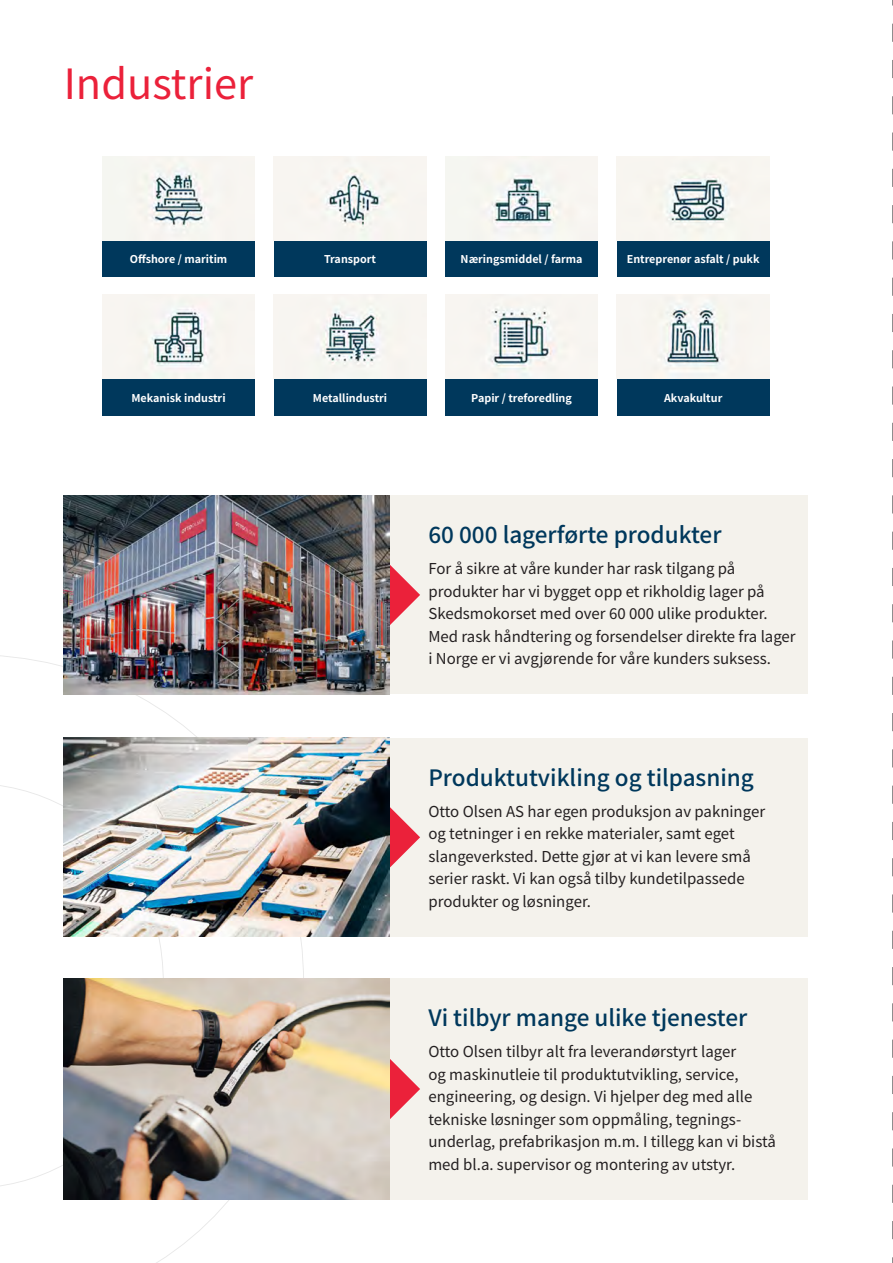
<style>
.page{position:relative;width:893px;height:1263px;background:#fff}
.page>*{position:absolute;margin:0;border:0;box-sizing:border-box;transform-origin:0 0}
.t1{font:41.55px "Noto Sans JP";color:#eb213a}
.t2{font:500 22.5px "Noto Sans JP";color:#00385c}
.t3{font:15px/22.5px "Noto Sans JP";color:#231f20}
.t4{font:700 10.8px "Noto Sans JP";color:#fff}
</style>
<div class="page">
<div style="left:388px;top:495px;width:420px;height:199px;background:#f4f2ec"></div>
<div style="left:388px;top:738px;width:420px;height:199px;background:#f4f2ec"></div>
<div style="left:388px;top:978px;width:420px;height:221px;background:#f4f2ec"></div>
<svg style="left:389px;top:564px;width:31px;height:62px"></svg>
<svg style="left:389px;top:806px;width:31px;height:62px"></svg>
<svg style="left:389px;top:1058px;width:31px;height:62px"></svg>
<svg style="left:0;top:654px;width:304px;height:609px"></svg>
<div style="left:102px;top:240px;width:153px;height:37px;background:#00385c"></div>
<div style="left:102px;top:379px;width:153px;height:37px;background:#00385c"></div>
<div style="left:274px;top:240px;width:152px;height:37px;background:#00385c"></div>
<div style="left:274px;top:379px;width:152px;height:37px;background:#00385c"></div>
<div style="left:445px;top:240px;width:153px;height:37px;background:#00385c"></div>
<div style="left:445px;top:379px;width:153px;height:37px;background:#00385c"></div>
<div style="left:617px;top:240px;width:152px;height:37px;background:#00385c"></div>
<div style="left:617px;top:379px;width:152px;height:37px;background:#00385c"></div>
<img style="left:64px;top:495px;width:325px;height:199px">
<img style="left:64px;top:738px;width:325px;height:199px">
<img style="left:64px;top:978px;width:325px;height:221px">
<img style="left:102px;top:156px;width:153px;height:84px">
<img style="left:102px;top:295px;width:153px;height:84px">
<img style="left:274px;top:156px;width:152px;height:84px">
<img style="left:274px;top:295px;width:152px;height:84px">
<img style="left:445px;top:156px;width:153px;height:84px">
<img style="left:445px;top:295px;width:153px;height:84px">
<img style="left:617px;top:156px;width:152px;height:84px">
<img style="left:617px;top:295px;width:152px;height:84px">
<svg style="left:892px;top:0;width:1px;height:1263px"></svg>
<h1 class="t1" style="left:64px;top:60px;width:191px">Industrier</h1>
<p class="t4" style="left:130px;top:253px;width:99px">Offshore / maritim</p>
<p class="t4" style="left:131px;top:391px;width:96px">Mekanisk industri</p>
<p class="t4" style="left:324px;top:253px;width:54px">Transport</p>
<p class="t4" style="left:461px;top:253px;width:123px">Næringsmiddel / farma</p>
<p class="t4" style="left:627px;top:253px;width:134px">Entreprenør asfalt / pukk</p>
<p class="t4" style="left:313px;top:391px;width:76px">Metallindustri</p>
<p class="t4" style="left:471px;top:391px;width:102px">Papir / treforedling</p>
<p class="t4" style="left:664px;top:391px;width:60px">Akvakultur</p>
<h2 class="t2" style="left:428px;top:522px;width:295px">60 000 lagerførte produkter</h2>
<p class="t3" style="left:428px;top:558px;width:369px">For å sikre at våre kunder har rask tilgang på produkter har vi bygget opp et rikholdig lager på Skedsmokorset med over 60 000 ulike produkter.<br>Med rask håndtering og forsendelser direkte fra lager i Norge er vi avgjørende for våre kunders suksess.</p>
<h2 class="t2" style="left:428px;top:765px;width:327px">Produktutvikling og tilpasning</h2>
<p class="t3" style="left:428px;top:800px;width:338px">Otto Olsen AS har egen produksjon av pakninger og tetninger i en rekke materialer, samt eget slangeverksted. Dette gjør at vi kan levere små serier raskt. Vi kan også tilby kundetilpassede produkter og løsninger.</p>
<h2 class="t2" style="left:428px;top:1005px;width:320px">Vi tilbyr mange ulike tjenester</h2>
<p class="t3" style="left:428px;top:1041px;width:349px">Otto Olsen tilbyr alt fra leverandørstyrt lager<br>og maskinutleie til produktutvikling, service, engineering, og design. Vi hjelper deg med alle tekniske løsninger som oppmåling, tegnings&shy;underlag, prefabrikasjon m.m. I tillegg kan vi bistå med bl.a. supervisor og montering av utstyr.</p>
</div>
